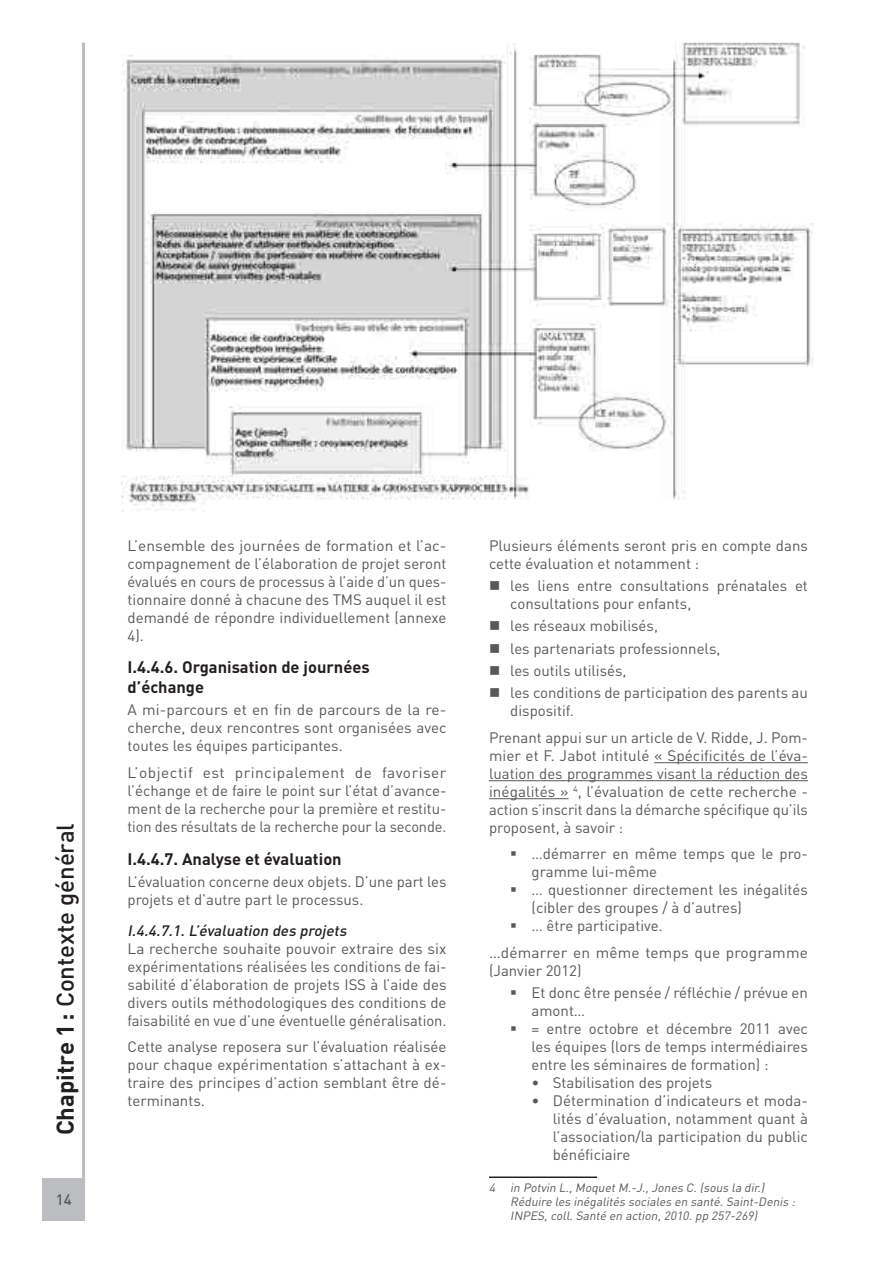
<style>
.page{position:relative;width:893px;height:1263px;background:#fff}
.page>*{position:absolute;margin:0;border:0;box-sizing:border-box;transform-origin:0 0}
.t1{font:500 24px "DIN";color:#231f20}
.Titre_3{font:700 16.5px/19.8px "DIN";color:#231f20}
.Texte_courant{font:15px/18px "DIN";color:#57585a;text-align:justify}
.Titre_4{font:italic 500 15px "DIN";color:#231f20}
.t2{font:500 15px "DIN";color:#57585a}
.Note_bas_page{font:italic 12px/14.4px "DIN";color:#57585a}
.s1{font-weight:700}
</style>
<div class="page">
<hr style="left:82px;top:43px;width:3px;height:1177px;background:#bcbdc0">
<div style="left:43px;top:1178px;width:42px;height:42px;background:#bcbdc0"></div>
<hr style="left:654px;top:762px;width:154px;height:1px;background:#57585a">
<hr style="left:489px;top:780px;width:319px;height:1px;background:#57585a">
<hr style="left:489px;top:798px;width:80px;height:1px;background:#57585a">
<hr style="left:489px;top:1176px;width:108px;height:2px;background:#231f20">
<img style="left:122px;top:42px;width:692px;height:469px">
<h1 class="t1" style="left:50px;top:1135px;width:314px;rotate:-90deg"><span class="s1">Chapitre 1:</span> Contexte général</h1>
<p class="t2" style="left:56px;top:1190px;width:17px">14</p>
<p class="Texte_courant" style="left:128px;top:536px;width:320px">L’ensemble des journées de formation et l’ac&shy;compagnement de l’élaboration de projet seront évalués en cours de processus à l’aide d’un ques&shy;tionnaire donné à chacune des TMS auquel il est demandé de répondre individuellement (annexe 4).</p>
<p class="Titre_3" style="left:128px;top:657px;width:244px">I.4.4.6. Organisation de journées d’échange</p>
<p class="Texte_courant" style="left:128px;top:701px;width:320px">A mi-parcours et en fin de parcours de la re&shy;cherche, deux rencontres sont organisées avec toutes les équipes participantes.</p>
<p class="Texte_courant" style="left:128px;top:763px;width:320px">L’objectif est principalement de favoriser l’échange et de faire le point sur l’état d’avance&shy;ment de la recherche pour la première et restitu&shy;tion des résultats de la recherche pour la seconde.</p>
<p class="Titre_3" style="left:128px;top:848px;width:216px">I.4.4.7. Analyse et évaluation</p>
<p class="Texte_courant" style="left:128px;top:872px;width:320px">L’évaluation concerne deux objets. D’une part les projets et d’autre part le processus.</p>
<p class="Titre_4" style="left:128px;top:920px;width:224px">I.4.4.7.1.L’évaluation des projets</p>
<p class="Texte_courant" style="left:128px;top:939px;width:320px">La recherche souhaite pouvoir extraire des six expérimentations réalisées les conditions de fai&shy;sabilité d’élaboration de projets ISS à l’aide des divers outils méthodologiques des conditions de faisabilité en vue d’une éventuelle généralisation.</p>
<p class="Texte_courant" style="left:128px;top:1037px;width:320px">Cette analyse reposera sur l’évaluation réalisée pour chaque expérimentation s’attachant à ex&shy;traire des principes d’action semblant être dé&shy;terminants.</p>
<p class="Texte_courant" style="left:489px;top:536px;width:320px">Plusieurs éléments seront pris en compte dans cette évaluation et notamment :</p>
<p class="Texte_courant" style="left:510px;top:576px;width:299px">les liens entre consultations prénatales et consultations pour enfants,</p>
<p class="Texte_courant" style="left:510px;top:617px;width:149px">les réseaux mobilisés,</p>
<p class="Texte_courant" style="left:510px;top:639px;width:212px">les partenariats professionnels,</p>
<p class="Texte_courant" style="left:510px;top:661px;width:118px">les outils utilisés,</p>
<p class="Texte_courant" style="left:510px;top:683px;width:299px">les conditions de participation des parents au dispositif.</p>
<p class="Texte_courant" style="left:489px;top:728px;width:320px">Prenant appui sur un article de V. Ridde, J. Pom&shy;mier et F. Jabot intitulé « Spécificités de l’éva&shy;luation des programmes visant la réduction des inégalités » <sup>4</sup>, l’évaluation de cette recherche - action s’inscrit dans la démarche spécifique qu’ils proposent, à savoir :</p>
<p class="Texte_courant" style="left:531px;top:844px;width:278px">…démarrer en même temps que le pro&shy;gramme lui-même</p>
<p class="Texte_courant" style="left:531px;top:880px;width:278px">… questionner directement les inégalités (cibler des groupes / à d’autres)</p>
<p class="Texte_courant" style="left:531px;top:916px;width:133px">… être participative.</p>
<p class="Texte_courant" style="left:489px;top:943px;width:320px">…démarrer en même temps que programme (Janvier 2012)</p>
<p class="Texte_courant" style="left:531px;top:983px;width:278px">Et donc être pensée / réfléchie / prévue en amont…</p>
<p class="Texte_courant" style="left:531px;top:1019px;width:278px">= entre octobre et décembre 2011 avec les équipes (lors de temps intermédiaires entre les séminaires de formation) :</p>
<p class="Texte_courant" style="left:531px;top:1073px;width:182px">• Stabilisation des projets</p>
<p class="Texte_courant" style="left:553px;top:1091px;width:257px;text-indent:-21px">• Détermination d’indicateurs et moda&shy;lités d’évaluation, notamment quant à l’association/la participation du public bénéficiaire</p>
<p class="Note_bas_page" style="left:510px;top:1180px;width:289px;text-indent:-21px">4 in Potvin L., Moquet M.-J., Jones C. (sous la dir.)<br>Réduire les inégalités sociales en santé. Saint-Denis :<br>INPES, coll. Santé en action, 2010. pp 257-269)</p>
</div>
